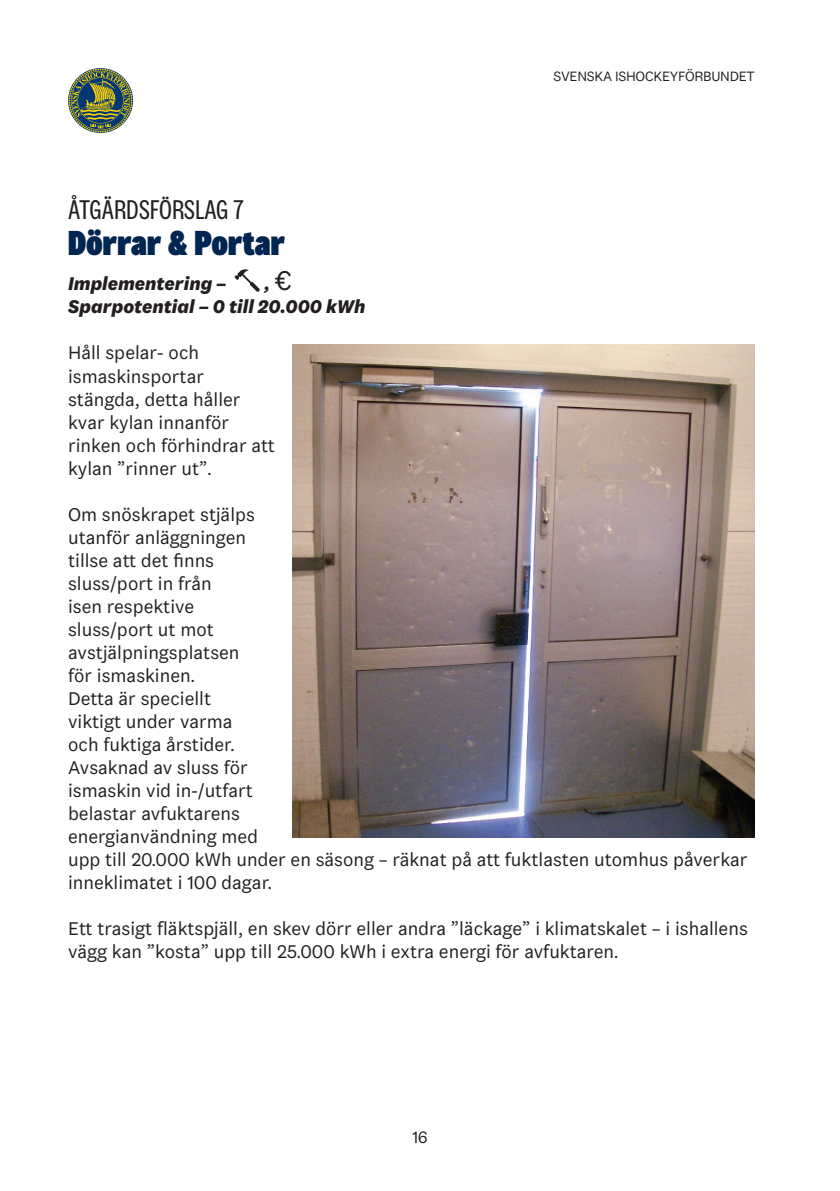
<style>
.page{position:relative;width:840px;height:1191px;background:#fff}
.page>*{position:absolute;margin:0;border:0;box-sizing:border-box;transform-origin:0 0}
.t1{font:36px "Flex Display 100 Black";letter-spacing:.01em;color:#002550}
.t2{font:28px "Flex Display 60 Regular";color:#231f20}
.t3{font:19px/23px "Flex 70 Regular";color:#231f20}
.t4{font:19px/23px "Flex 90 Bold Italic";color:#231f20}
.t5{font:17px "Flex 70 Regular";color:#231f20}
.t6{font:14px "Flex 70 Regular";letter-spacing:-.02em;color:#231f20}
.s1{font-family:"Flex 70 Regular";font-size:28px}
</style>
<div class="page">
<svg style="left:68px;top:68px;width:64px;height:65px"></svg>
<svg style="left:234px;top:269px;width:25px;height:23px"></svg>
<img style="left:292px;top:344px;width:462px;height:494px">
<p class="t6" style="left:553px;top:68px;width:203px">SVENSKA ISHOCKEYFÖRBUNDET</p>
<h2 class="t2" style="left:68px;top:195px;width:177px">ÅTGÄRDSFÖRSLAG 7</h2>
<h1 class="t1" style="left:68px;top:222px;width:218px">Dörrar &amp; Portar</h1>
<p class="t4" style="left:68px;top:272px;width:160px">Implementering –</p>
<p class="t4" style="left:68px;top:272px;width:299px;text-indent:196px">,<span class="s1">€<br></span>Sparpotential – 0 till 20.000 kWh</p>
<p class="t3" style="left:68px;top:341px;width:208px">Håll spelar- och ismaskinsportar stängda, detta håller kvar kylan innanför rinken och förhindrar att kylan ”rinner ut”.</p>
<p class="t3" style="left:68px;top:502px;width:680px">Om snöskrapet stjälps<br>utanför anläggningen<br>tillse att det finns<br>sluss/port in från<br>isen respektive<br>sluss/port ut mot<br>avstjälpningsplatsen<br>för ismaskinen.<br>Detta är speciellt<br>viktigt under varma<br>och fuktiga årstider.<br>Avsaknad av sluss för<br>ismaskin vid in-/utfart<br>belastar avfuktarens<br>energianvändning med<br>upp till 20.000 kWh under en säsong – räknat på att fuktlasten utomhus påverkar inneklimatet i 100 dagar.</p>
<p class="t3" style="left:68px;top:916px;width:681px">Ett trasigt fläktspjäll, en skev dörr eller andra ”läckage” i klimatskalet – i ishallens vägg kan ”kosta” upp till 25.000 kWh i extra energi för avfuktaren.</p>
<p class="t5" style="left:412px;top:1126px;width:17px">16</p>
</div>
